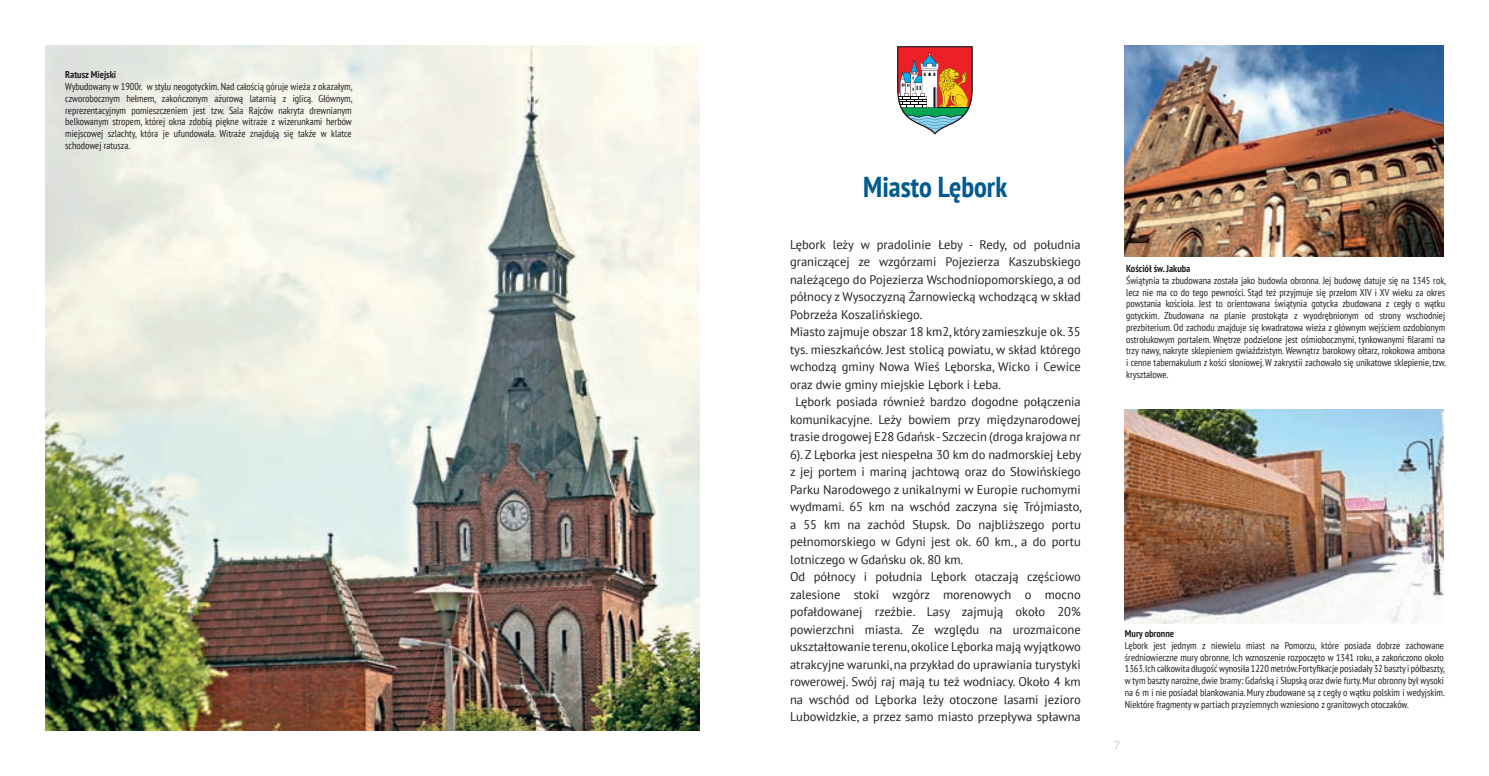
<style>
.page{position:relative;width:1489px;height:776px;background:#fff}
.page>*{position:absolute;margin:0;border:0;box-sizing:border-box;transform-origin:0 0}
.t1{font:700 condensed 28.75px "PT Sans";color:#00598f}
.t2{font:12.5px "PT Sans";color:#231f20}
.t3{font:11.25px "PT Sans Caption";color:#d1d2d4}
.t4{font:condensed 10px/11.8px "PT Sans";color:#231f20;text-align:justify}
.t5{font:700 condensed 10px "PT Sans";color:#231f20}
</style>
<div class="page">
<img style="left:45px;top:45px;width:654px;height:686px">
<svg style="left:897px;top:46px;width:75px;height:89px"></svg>
<img style="left:1124px;top:45px;width:318px;height:211px">
<img style="left:1124px;top:410px;width:319px;height:213px">
<p class="t5" style="left:65px;top:68px;width:52px">Ratusz Miejski</p>
<p class="t4" style="left:65px;top:80px;width:288px">Wybudowany w 1900r. w stylu neogotyckim. Nad całością góruje wieża z okazałym, czworobocznym hełmem, zakończonym ażurową latarnią z iglicą. Głównym, reprezentacyjnym pomieszczeniem jest tzw. Sala Rajców nakryta drewnianym belkowanym stropem, której okna zdobią piękne witraże z wizerunkami herbów miejscowej szlachty, która je ufundowała. Witraże znajdują się także w klatce schodowej ratusza.</p>
<h1 class="t1" style="left:863px;top:168px;width:145px">Miasto Lębork</h1>
<p class="t2" style="left:790px;top:236px;width:292px">Lębork leży w pradolinie Łeby - Redy, od południa</p>
<p class="t2" style="left:790px;top:254px;width:292px">graniczącej ze wzgórzami Pojezierza Kaszubskiego</p>
<p class="t2" style="left:790px;top:271px;width:292px">należącego do Pojezierza Wschodniopomorskiego, a od</p>
<p class="t2" style="left:790px;top:289px;width:292px">północy z Wysoczyzną Żarnowiecką wchodzącą w skład</p>
<p class="t2" style="left:790px;top:306px;width:134px">Pobrzeża Koszalińskiego.</p>
<p class="t2" style="left:790px;top:324px;width:292px">Miasto zajmuje obszar 18 km2, który zamieszkuje ok. 35</p>
<p class="t2" style="left:790px;top:341px;width:292px">tys. mieszkańców. Jest stolicą powiatu, w skład którego</p>
<p class="t2" style="left:790px;top:359px;width:292px">wchodzą gminy Nowa Wieś Lęborska, Wicko i Cewice</p>
<p class="t2" style="left:790px;top:376px;width:212px">oraz dwie gminy miejskie Lębork i Łeba.</p>
<p class="t2" style="left:795px;top:394px;width:287px">Lębork posiada również bardzo dogodne połączenia</p>
<p class="t2" style="left:790px;top:411px;width:292px">komunikacyjne. Leży bowiem przy międzynarodowej</p>
<p class="t2" style="left:790px;top:429px;width:292px">trasie drogowej E28 Gdańsk - Szczecin (droga krajowa nr</p>
<p class="t2" style="left:790px;top:446px;width:293px">6). Z Lęborka jest niespełna 30 km do nadmorskiej Łeby</p>
<p class="t2" style="left:790px;top:464px;width:292px">z jej portem i mariną jachtową oraz do Słowińskiego</p>
<p class="t2" style="left:790px;top:481px;width:292px">Parku Narodowego z unikalnymi w Europie ruchomymi</p>
<p class="t2" style="left:790px;top:499px;width:293px">wydmami. 65 km na wschód zaczyna się Trójmiasto,</p>
<p class="t2" style="left:790px;top:516px;width:292px">a 55 km na zachód Słupsk. Do najbliższego portu</p>
<p class="t2" style="left:790px;top:534px;width:292px">pełnomorskiego w Gdyni jest ok. 60 km., a do portu</p>
<p class="t2" style="left:790px;top:551px;width:175px">lotniczego w Gdańsku ok. 80 km.</p>
<p class="t2" style="left:790px;top:569px;width:292px">Od północy i południa Lębork otaczają częściowo</p>
<p class="t2" style="left:790px;top:586px;width:292px">zalesione stoki wzgórz morenowych o mocno</p>
<p class="t2" style="left:790px;top:604px;width:292px">pofałdowanej rzeźbie. Lasy zajmują około 20%</p>
<p class="t2" style="left:790px;top:621px;width:292px">powierzchni miasta. Ze względu na urozmaicone</p>
<p class="t2" style="left:790px;top:639px;width:292px">ukształtowanie terenu, okolice Lęborka mają wyjątkowo</p>
<p class="t2" style="left:790px;top:656px;width:292px">atrakcyjne warunki, na przykład do uprawiania turystyki</p>
<p class="t2" style="left:790px;top:674px;width:292px">rowerowej. Swój raj mają tu też wodniacy. Około 4 km</p>
<p class="t2" style="left:790px;top:691px;width:292px">na wschód od Lęborka leży otoczone lasami jezioro</p>
<p class="t2" style="left:790px;top:709px;width:292px">Lubowidzkie, a przez samo miasto przepływa spławna</p>
<p class="t5" style="left:1126px;top:262px;width:66px">Kościół św. Jakuba</p>
<p class="t4" style="left:1126px;top:274px;width:321px">Świątynia ta zbudowana została jako budowla obronna. Jej budowę datuje się na 1345 rok, lecz nie ma co do tego pewności. Stąd też przyjmuje się przełom XIV i XV wieku za okres powstania kościoła. Jest to orientowana świątynia gotycka zbudowana z cegły o wątku gotyckim. Zbudowana na planie prostokąta z wyodrębnionym od strony wschodniej prezbiterium. Od zachodu znajduje się kwadratowa wieża z głównym wejściem ozdobionym ostrołukowym portalem. Wnętrze podzielone jest ośmiobocznymi, tynkowanymi filarami na trzy nawy, nakryte sklepieniem gwiaździstym. Wewnątrz barokowy ołtarz, rokokowa ambona i cenne tabernakulum z kości słoniowej. W zakrystii zachowało się unikatowe sklepienie, tzw. kryształowe.</p>
<p class="t5" style="left:1124px;top:627px;width:51px">Mury obronne</p>
<p class="t4" style="left:1124px;top:639px;width:321px">Lębork jest jednym z niewielu miast na Pomorzu, które posiada dobrze zachowane średniowieczne mury obronne. Ich wznoszenie rozpoczęto w 1341 roku, a zakończono około 1363. Ich całkowita długość wynosiła 1220 metrów. Fortyfikacje posiadały 32 baszty i półbaszty, w tym baszty narożne, dwie bramy: Gdańską i Słupską oraz dwie furty. Mur obronny był wysoki na 6 m i nie posiadał blankowania. Mury zbudowane są z cegły o wątku polskim i wedyjskim.<br>Niektóre fragmenty w partiach przyziemnych wzniesiono z granitowych otoczaków.</p>
<p class="t3" style="left:1113px;top:738px;width:8px">7</p>
</div>
